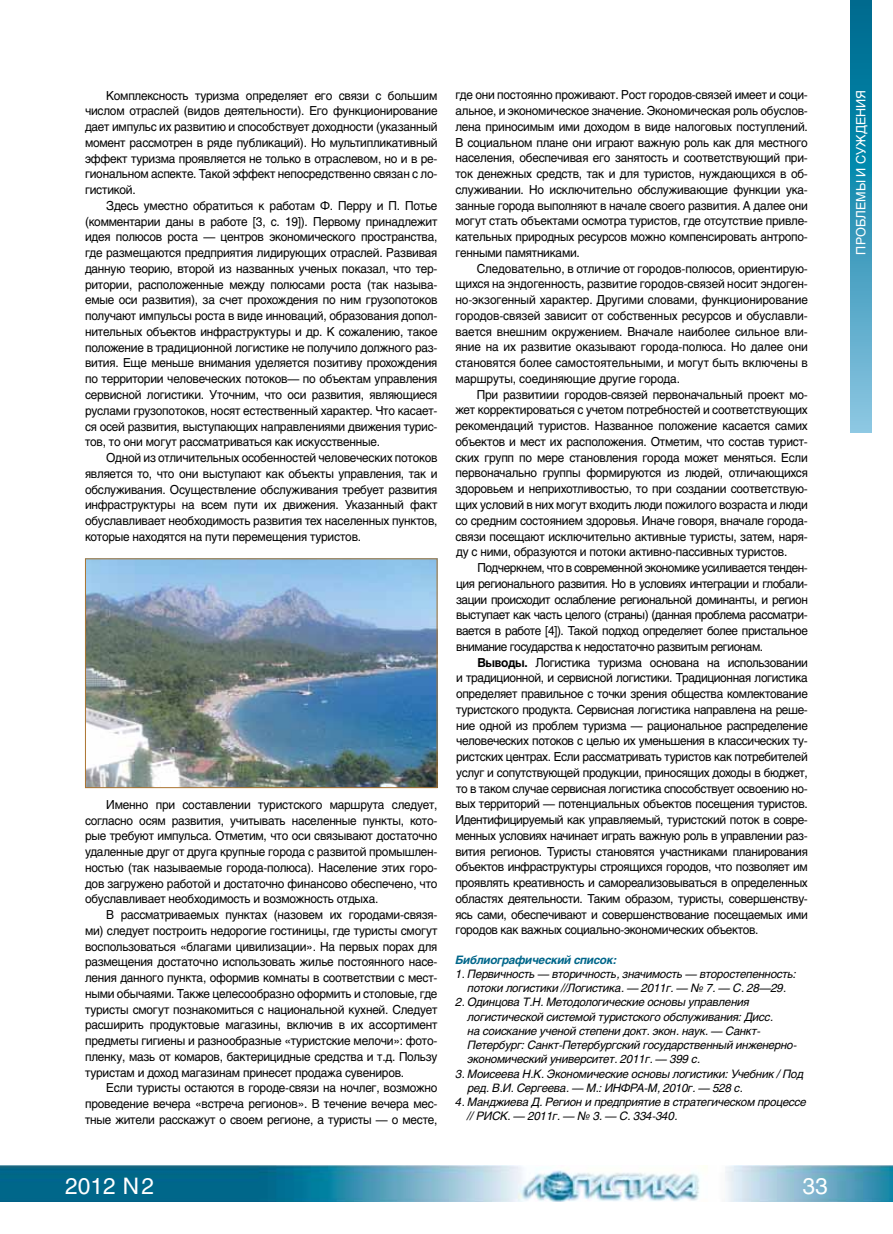
<style>
.page{position:relative;width:893px;height:1234px;background:#fff}
.page>*{position:absolute;margin:0;border:0;box-sizing:border-box;transform-origin:0 0}
.t1{font:22.5px "Helios";color:#fff}
.t2{font:12.75px "Helios";color:#fff}
.t3{font:12.3px/15.8px "Helios";letter-spacing:-.02em;color:#000;text-align:justify;scale:.96 1}
.t4{font:italic 11.55px/14.2px "Helios";letter-spacing:-.02em;color:#000}
.t5{font:italic 700 11.55px "Helios";letter-spacing:-.02em;color:#00668a}
.s1{font-weight:700}
</style>
<div class="page">
<img style="left:0;top:1165px;width:893px;height:36px">
<svg style="left:850px;top:0;width:22px;height:432px;background:#3296b7"></svg>
<img style="left:87px;top:560px;width:348px;height:225px">
<div style="left:85px;top:558px;width:352px;height:229px;border:1px solid #ab7430"></div>
<p class="t3" style="left:85px;top:87px;width:369px;text-indent:21px">Комплексность туризма определяет его связи с большим числом отраслей (видов деятельности). Его функционирование дает импульс их развитию и способствует доходности (указанный момент рассмотрен в ряде публикаций). Но мультипликативный эффект туризма проявляется не только в отраслевом, но и в ре&shy;гиональном аспекте. Такой эффект непосредственно связан с ло&shy;гистикой.</p>
<p class="t3" style="left:85px;top:197px;width:369px;text-indent:21px">Здесь уместно обратиться к работам Ф. Перру и П. Потье (комментарии даны в работе [3, с. 19]). Первому принадлежит идея полюсов роста — центров экономического пространства, где размещаются предприятия лидирующих отраслей. Развивая данную теорию, второй из названных ученых показал, что тер&shy;ритории, расположенные между полюсами роста (так называ&shy;емые оси развития), за счет прохождения по ним грузопотоков получают импульсы роста в виде инноваций, образования допол&shy;нительных объектов инфраструктуры и др. К сожалению, такое положение в традиционной логистике не получило должного раз&shy;вития. Еще меньше внимания уделяется позитиву прохождения по территории человеческих потоков— по объектам управления сервисной логистики. Уточним, что оси развития, являющиеся руслами грузопотоков, носят естественный характер. Что касает&shy;ся осей развития, выступающих направлениями движения турис&shy;тов, то они могут рассматриваться как искусственные.</p>
<p class="t3" style="left:85px;top:449px;width:369px;text-indent:21px">Одной из отличительных особенностей человеческих потоков является то, что они выступают как объекты управления, так и обслуживания. Осуществление обслуживания требует развития инфраструктуры на всем пути их движения. Указанный факт обуславливает необходимость развития тех населенных пунктов, которые находятся на пути перемещения туристов.</p>
<p class="t3" style="left:85px;top:796px;width:369px;text-indent:21px">Именно при составлении туристского маршрута следует, согласно осям развития, учитывать населенные пункты, кото&shy;рые требуют импульса. Отметим, что оси связывают достаточно удаленные друг от друга крупные города с развитой промышлен&shy;ностью (так называемые города-полюса). Население этих горо&shy;дов загружено работой и достаточно финансово обеспечено, что обуславливает необходимость и возможность отдыха.</p>
<p class="t3" style="left:85px;top:906px;width:369px;text-indent:21px">В рассматриваемых пунктах (назовем их городами-связя&shy;ми) следует построить недорогие гостиницы, где туристы смогут воспользоваться «благами цивилизации». На первых порах для размещения достаточно использовать жилье постоянного насе&shy;ления данного пункта, оформив комнаты в соответствии с мест&shy;ными обычаями. Также целесообразно оформить и столовые, где туристы смогут познакомиться с национальной кухней. Следует расширить продуктовые магазины, включив в их ассортимент предметы гигиены и разнообразные «туристские мелочи»: фото&shy;пленку, мазь от комаров, бактерицидные средства и т.д. Пользу туристам и доход магазинам принесет продажа сувениров.</p>
<p class="t3" style="left:85px;top:1079px;width:369px;text-indent:21px">Если туристы остаются в городе-связи на ночлег, возможно проведение вечера «встреча регионов». В течение вечера мес&shy;тные жители расскажут о своем регионе, а туристы — о месте,</p>
<p class="t3" style="left:455px;top:87px;width:369px">где они постоянно проживают. Рост городов-связей имеет и соци&shy;альное, и экономическое значение. Экономическая роль обуслов&shy;лена приносимым ими доходом в виде налоговых поступлений.<br>В социальном плане они играют важную роль как для местного населения, обеспечивая его занятость и соответствующий при&shy;ток денежных средств, так и для туристов, нуждающихся в об&shy;служивании. Но исключительно обслуживающие функции ука&shy;занные города выполняют в начале своего развития. А далее они могут стать объектами осмотра туристов, где отсутствие привле&shy;кательных природных ресурсов можно компенсировать антропо&shy;генными памятниками.</p>
<p class="t3" style="left:455px;top:260px;width:369px;text-indent:21px">Следовательно, в отличие от городов-полюсов, ориентирую&shy;щихся на эндогенность, развитие городов-связей носит эндоген&shy;но-экзогенный характер. Другими словами, функционирование городов-связей зависит от собственных ресурсов и обуславли&shy;вается внешним окружением. Вначале наиболее сильное вли&shy;яние на их развитие оказывают города-полюса. Но далее они становятся более самостоятельными, и могут быть включены в маршруты, соединяющие другие города.</p>
<p class="t3" style="left:455px;top:386px;width:369px;text-indent:21px">При развитиии городов-связей первоначальный проект мо&shy;жет корректироваться с учетом потребностей и соответствующих рекомендаций туристов. Названное положение касается самих объектов и мест их расположения. Отметим, что состав турист&shy;ских групп по мере становления города может меняться. Если первоначально группы формируются из людей, отличающихся здоровьем и неприхотливостью, то при создании соответствую&shy;щих условий в них могут входить люди пожилого возраста и люди со средним состоянием здоровья. Иначе говоря, вначале города&shy;связи посещают исключительно активные туристы, затем, наря&shy;ду с ними, образуются и потоки активно-пассивных туристов.</p>
<p class="t3" style="left:456px;top:559px;width:368px;text-indent:21px">Подчеркнем, что в современной экономике усиливается тенден&shy;ция регионального развития. Но в условиях интеграции и глобали&shy;зации происходит ослабление региональной доминанты, и регион выступает как часть целого (страны) (данная проблема рассматри&shy;вается в работе [4]). Такой подход определяет более пристальное внимание государства к недостаточно развитым регионам.</p>
<p class="t3" style="left:455px;top:654px;width:369px;text-indent:22px"><span class="s1">Выводы.</span> Логистика туризма основана на использовании и традиционной, и сервисной логистики. Традиционная логистика определяет правильное с точки зрения общества комлектование туристского продукта. Сервисная логистика направлена на реше&shy;ние одной из проблем туризма — рациональное распределение человеческих потоков с целью их уменьшения в классических ту&shy;ристских центрах. Если рассматривать туристов как потребителей услуг и сопутствующей продукции, приносящих доходы в бюджет, то в таком случае сервисная логистика способствует освоению но&shy;вых территорий — потенциальных объектов посещения туристов.<br>Идентифицируемый как управляемый, туристский поток в совре&shy;менных условиях начинает играть важную роль в управлении раз&shy;вития регионов. Туристы становятся участниками планирования объектов инфраструктуры строящихся городов, что позволяет им проявлять креативность и самореализовываться в определенных областях деятельности. Таким образом, туристы, совершенству&shy;ясь сами, обеспечивают и совершенствование посещаемых ими городов как важных социально-экономических объектов.</p>
<p class="t5" style="left:455px;top:952px;width:163px">Библиографический список:</p>
<p class="t4" style="left:455px;top:966px;width:342px;text-align:center">1. Первичность — вторичность, значимость — второстепенность: потоки логистики //Логистика. — 2011г. — № 7. — С. 28—29.</p>
<p class="t4" style="left:468px;top:994px;width:331px;text-indent:-12px">2. Одинцова Т.Н. Методологические основы управления логистической системой туристского обслуживания: Дисс.<br>на соискание ученой степени докт. экон. наук. — Санкт-Петербург: Санкт-Петербургский государственный инженерно&shy;экономический университет. 2011г. — 399 с.</p>
<p class="t4" style="left:468px;top:1066px;width:338px;text-indent:-12px">3. Моисеева Н.К. Экономические основы логистики: Учебник / Под ред. В.И. Сергеева. — М.: ИНФРА-М, 2010г. — 528 с.</p>
<p class="t4" style="left:468px;top:1094px;width:340px;text-indent:-12px">4. Манджиева Д. Регион и предприятие в стратегическом процессе // РИСК. — 2011г. — № 3. — С. 334-340.</p>
<h1 class="t1" style="left:65px;top:1172px;width:90px">2012 N2</h1>
<h1 class="t1" style="left:802px;top:1172px;width:27px">33</h1>
<p class="t2" style="left:853px;top:254px;width:166px;rotate:-90deg">ПРОБЛЕМЫ И СУЖДЕНИЯ</p>
</div>
